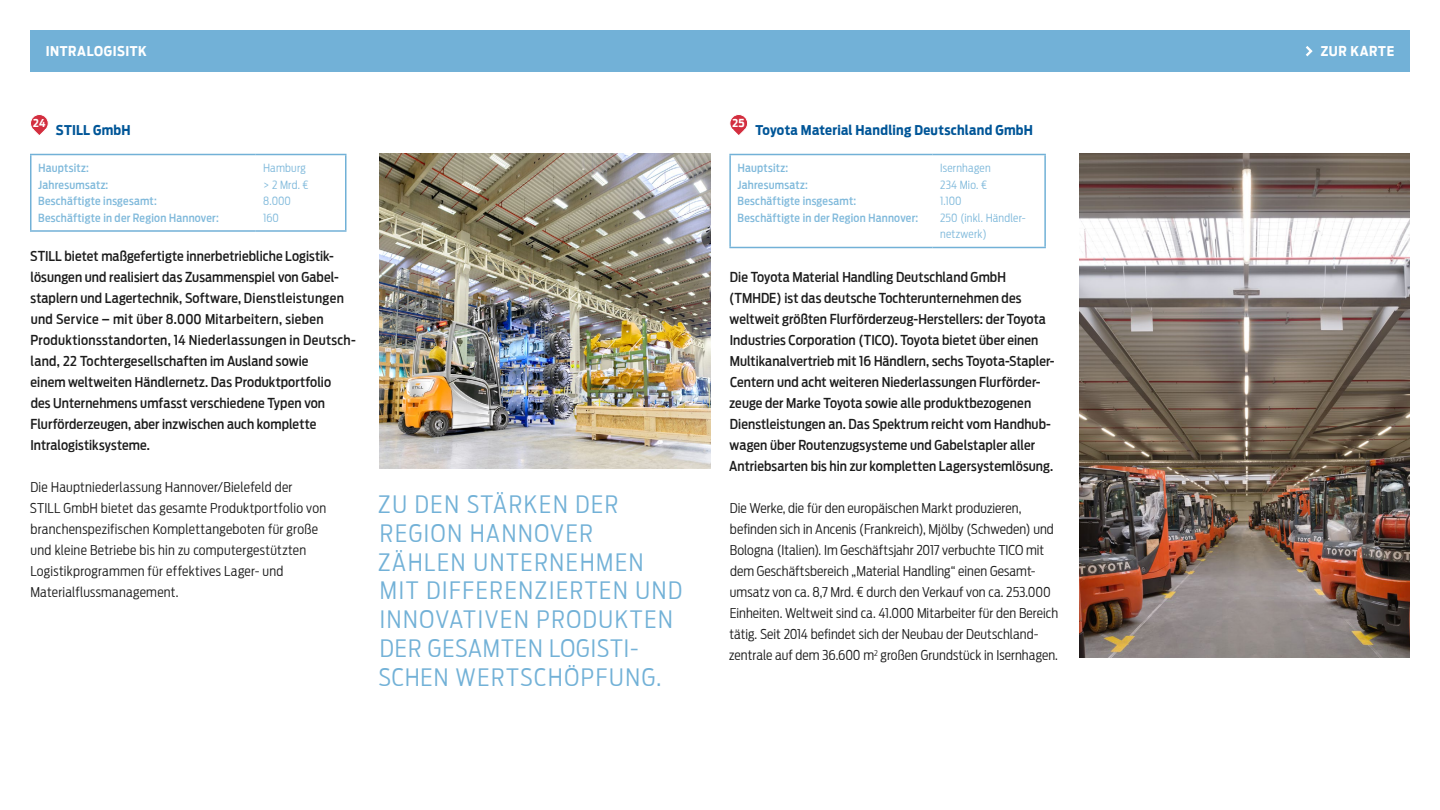
<style>
.page{position:relative;width:1440px;height:810px;background:#fff}
.page>*{position:absolute;margin:0;border:0;box-sizing:border-box;transform-origin:0 0}
.Hervorhebungen{font:300 24px/28.8px "Antenna Cond";letter-spacing:.07em;color:#72b1d7}
.Fließtext{font:500 13.5px/21px "Antenna Cond";letter-spacing:.005em;color:#1c1c1c}
.Fließtext-2{font:300 13.5px/21px "Antenna Cond";letter-spacing:.005em;color:#1c1c1c}
.Headline_Unternehmen{font:700 13.5px "Antenna Cond";letter-spacing:.02em;color:#005698}
.t1{font:700 13.5px "Antenna Cond";letter-spacing:.04em;color:#fff}
.Tabelle{font:500 11.25px "Antenna Cond";letter-spacing:.02em;color:#7fb9db}
.Tabelle_rechts{font:300 11.25px/16.5px "Antenna Cond";letter-spacing:.015em;color:#7fb9db}
.Zahl{font:700 10.88px "Antenna Cond";color:#fff}
</style>
<div class="page">
<div style="left:30px;top:30px;width:1380px;height:42px;background:#72b1d7"></div>
<svg style="left:1306px;top:46px;width:7px;height:10px"></svg>
<svg style="left:730px;top:114px;width:18px;height:21px"></svg>
<hr style="left:729px;top:154px;width:204px;height:1px;background:#72b1d7">
<hr style="left:729px;top:155px;width:2px;height:92px;background:#72b1d7">
<hr style="left:933px;top:154px;width:113px;height:1px;background:#72b1d7">
<hr style="left:729px;top:247px;width:204px;height:1px;background:#72b1d7">
<hr style="left:933px;top:247px;width:113px;height:1px;background:#72b1d7">
<hr style="left:1044px;top:155px;width:2px;height:92px;background:#70b1d7">
<svg style="left:30px;top:114px;width:19px;height:21px"></svg>
<hr style="left:30px;top:154px;width:226px;height:1px;background:#72b1d7">
<hr style="left:30px;top:155px;width:2px;height:75px;background:#72b1d7">
<hr style="left:256px;top:154px;width:90px;height:1px;background:#72b1d7">
<hr style="left:30px;top:230px;width:226px;height:2px;background:#72b1d7">
<hr style="left:256px;top:230px;width:90px;height:2px;background:#72b1d7">
<hr style="left:345px;top:155px;width:1px;height:75px;background:#70b1d7">
<img style="left:1079px;top:154px;width:331px;height:504px">
<img style="left:380px;top:154px;width:331px;height:315px">
<p class="t1" style="left:46px;top:43px;width:102px">INTRALOGISITK</p>
<p class="t1" style="left:1321px;top:43px;width:75px">ZUR KARTE</p>
<p class="Zahl" style="left:33px;top:117px;width:14px">24</p>
<p class="Headline_Unternehmen" style="left:56px;top:122px;width:76px">STILL GmbH</p>
<p class="Tabelle" style="left:38px;top:162px;width:52px">Hauptsitz:</p>
<p class="Tabelle" style="left:38px;top:178px;width:72px">Jahresumsatz:</p>
<p class="Tabelle" style="left:38px;top:195px;width:120px">Beschäftigte insgesamt:</p>
<p class="Tabelle" style="left:38px;top:211px;width:182px">Beschäftigte in der Region Hannover:</p>
<p class="Tabelle_rechts" style="left:263px;top:160px;width:44px">Hamburg</p>
<p class="Tabelle_rechts" style="left:263px;top:177px;width:47px">&gt; 2 Mrd. €</p>
<p class="Tabelle_rechts" style="left:263px;top:193px;width:29px">8.000</p>
<p class="Tabelle_rechts" style="left:263px;top:210px;width:17px">160</p>
<p class="Fließtext" style="left:30px;top:246px;width:327px">STILL bietet maßgefertigte innerbetriebliche Logistik&shy;lösungen und realisiert das Zusammenspiel von Gabel&shy;staplern und Lagertechnik, Software, Dienstleistungen und Service – mit über 8.000 Mitarbeitern, sieben Produktionsstandorten, 14 Niederlassungen in Deutsch&shy;land, 22 Tochtergesellschaften im Ausland sowie<br>einem weltweiten Händlernetz. Das Produktportfolio<br>des Unternehmens umfasst verschiedene Typen von Flurförderzeugen, aber inzwischen auch komplette Intralogistiksysteme.</p>
<p class="Fließtext-2" style="left:30px;top:477px;width:298px">Die Hauptniederlassung Hannover/Bielefeld der<br>STILL GmbH bietet das gesamte Produktportfolio von branchenspezifischen Komplettangeboten für große und kleine Betriebe bis hin zu computergestützten Logistikprogrammen für effektives Lager- und Materialflussmanagement.</p>
<p class="Hervorhebungen" style="left:378px;top:490px;width:305px">ZU DEN STÄRKEN DER<br>REGION HANNOVER<br>ZÄHLEN UNTERNEHMEN<br>MIT DIFFERENZIERTEN UND<br>INNOVATIVEN PRODUKTEN<br>DER GESAMTEN LOGISTI-<br>SCHEN WERTSCHÖPFUNG.</p>
<p class="Zahl" style="left:733px;top:117px;width:14px">25</p>
<p class="Headline_Unternehmen" style="left:756px;top:122px;width:279px">Toyota Material Handling Deutschland GmbH</p>
<p class="Tabelle" style="left:738px;top:162px;width:52px">Hauptsitz:</p>
<p class="Tabelle" style="left:738px;top:178px;width:72px">Jahresumsatz:</p>
<p class="Tabelle" style="left:738px;top:195px;width:120px">Beschäftigte insgesamt:</p>
<p class="Tabelle" style="left:738px;top:211px;width:182px">Beschäftigte in der Region Hannover:</p>
<p class="Tabelle_rechts" style="left:940px;top:160px;width:52px">Isernhagen</p>
<p class="Tabelle_rechts" style="left:940px;top:177px;width:48px">234 Mio. €</p>
<p class="Tabelle_rechts" style="left:940px;top:193px;width:23px">1.100</p>
<p class="Tabelle_rechts" style="left:940px;top:210px;width:87px">250 (inkl. Händler&shy;netzwerk)</p>
<p class="Fließtext" style="left:729px;top:267px;width:327px">Die Toyota Material Handling Deutschland GmbH (TMHDE) ist das deutsche Tochterunternehmen des weltweit größten Flurförderzeug-Herstellers: der Toyota Industries Corporation (TICO). Toyota bietet über einen Multikanalvertrieb mit 16 Händlern, sechs Toyota-Stapler-Centern und acht weiteren Niederlassungen Flurförder&shy;zeuge der Marke Toyota sowie alle produktbezogenen Dienstleistungen an. Das Spektrum reicht vom Handhub&shy;wagen über Routenzugsysteme und Gabelstapler aller Antriebsarten bis hin zur kompletten Lagersystemlösung.</p>
<p class="Fließtext-2" style="left:729px;top:498px;width:331px">Die Werke, die für den europäischen Markt produzieren, befinden sich in Ancenis (Frankreich), Mjölby (Schweden) und Bologna (Italien). Im Geschäftsjahr 2017 verbuchte TICO mit dem Geschäftsbereich „Material Handling“ einen Gesamt&shy;umsatz von ca. 8,7 Mrd. € durch den Verkauf von ca. 253.000<br>Einheiten. Weltweit sind ca. 41.000 Mitarbeiter für den Bereich tätig. Seit 2014 befindet sich der Neubau der Deutschland&shy;zentrale auf dem 36.600 m<sup>2</sup> großen Grundstück in Isernhagen.</p>
</div>
